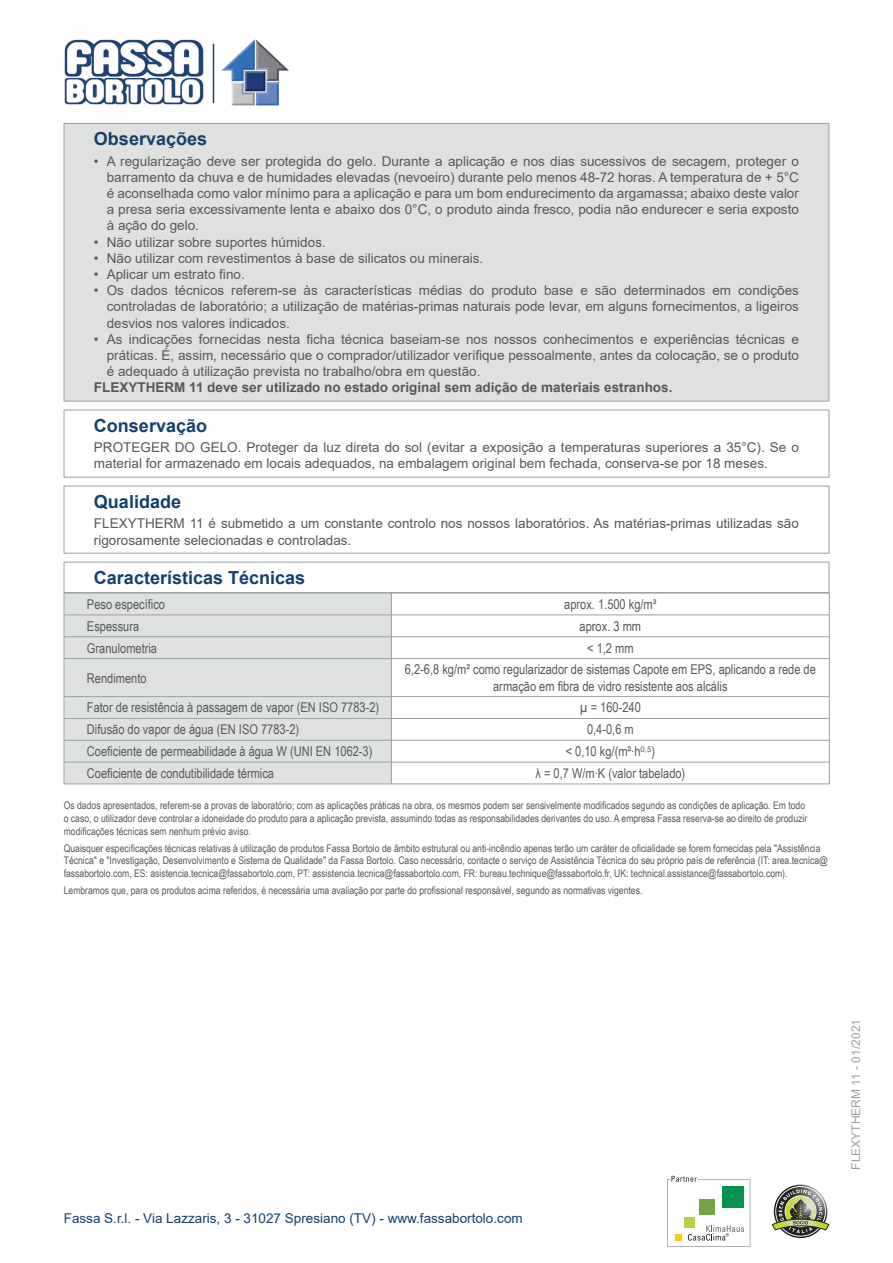
<style>
.page{position:relative;width:893px;height:1263px;background:#fff}
.page>*{position:absolute;margin:0;border:0;box-sizing:border-box;transform-origin:0 0}
.Titolo{font:700 18px "Arial";color:#15406e}
.Conservazione{font:13.5px/16.2px "Arial";color:#57585a;text-align:justify}
.normale_sx{font:13.5px "Arial Narrow";color:#57585a}
.normale_centrato{font:13.5px/16.2px "Arial Narrow";color:#57585a;text-align:center}
.Qualita{font:13.5px/16.2px "Arial";color:#57585a}
.Note{font:700 13.5px "Arial";color:#57585a}
.t1{font:13.5px "Arial";color:#15406e}
.t2{font:12px "Arial";color:#9ba1a4}
.Disclaimer{font:10.5px/12.6px "Arial Narrow";color:#57585a}
</style>
<div class="page">
<svg style="left:667px;top:1176px;width:83px;height:71px"></svg>
<svg style="left:772px;top:1186px;width:57px;height:50px"></svg>
<img style="left:64px;top:39px;width:140px;height:66px">
<hr style="left:213px;top:44px;width:1px;height:59px;background:#15406e">
<img style="left:221px;top:39px;width:68px;height:67px">
<div style="left:64px;top:123px;width:765px;height:278px;background:#dfe1e1"></div>
<div style="left:64px;top:410px;width:765px;height:67px;border:1px solid #9ba1a4"></div>
<div style="left:64px;top:486px;width:765px;height:67px;border:1px solid #9ba1a4"></div>
<div style="left:64px;top:562px;width:765px;height:31px;border:1px solid #9ba1a4"></div>
<div style="left:65px;top:594px;width:326px;height:190px;background:#dfe1e1"></div>
<hr style="left:64px;top:593px;width:327px;height:1px;background:#9ba1a4">
<hr style="left:391px;top:593px;width:439px;height:1px;background:#9ba1a4">
<hr style="left:64px;top:615px;width:327px;height:1px;background:#9ba1a4">
<hr style="left:391px;top:615px;width:439px;height:1px;background:#9ba1a4">
<hr style="left:64px;top:636px;width:327px;height:1px;background:#9ba1a4">
<svg style="left:64px;top:593px;width:1px;height:65px"></svg>
<hr style="left:391px;top:636px;width:439px;height:1px;background:#9ba1a4">
<svg style="left:391px;top:593px;width:1px;height:65px"></svg>
<svg style="left:829px;top:593px;width:1px;height:65px"></svg>
<hr style="left:64px;top:658px;width:327px;height:1px;background:#9ba1a4">
<hr style="left:64px;top:659px;width:1px;height:37px;background:#9ba1a4">
<hr style="left:391px;top:658px;width:439px;height:1px;background:#9ba1a4">
<hr style="left:391px;top:659px;width:1px;height:37px;background:#9ba1a4">
<hr style="left:829px;top:659px;width:1px;height:37px;background:#9ba1a4">
<hr style="left:64px;top:696px;width:327px;height:1px;background:#9ba1a4">
<hr style="left:391px;top:696px;width:439px;height:1px;background:#9ba1a4">
<hr style="left:64px;top:718px;width:327px;height:1px;background:#9ba1a4">
<hr style="left:391px;top:718px;width:439px;height:1px;background:#9ba1a4">
<hr style="left:64px;top:740px;width:327px;height:1px;background:#9ba1a4">
<hr style="left:391px;top:740px;width:439px;height:1px;background:#9ba1a4">
<hr style="left:64px;top:762px;width:327px;height:1px;background:#9ba1a4">
<svg style="left:64px;top:697px;width:1px;height:87px"></svg>
<hr style="left:64px;top:784px;width:327px;height:1px;background:#9ba1a4">
<hr style="left:391px;top:762px;width:439px;height:1px;background:#9ba1a4">
<svg style="left:391px;top:697px;width:1px;height:87px"></svg>
<svg style="left:829px;top:697px;width:1px;height:87px"></svg>
<hr style="left:391px;top:784px;width:439px;height:1px;background:#9ba1a4">
<p class="Titolo" style="left:94px;top:126px;width:115px">Observações</p>
<p class="Conservazione" style="left:107px;top:153px;width:694px;text-indent:-13px">• A regularização deve ser protegida do gelo. Durante a aplicação e nos dias sucessivos de secagem, proteger o barramento da chuva e de humidades elevadas (nevoeiro) durante pelo menos 48-72 horas. A temperatura de + 5°C é aconselhada como valor mínimo para a aplicação e para um bom endurecimento da argamassa; abaixo deste valor a presa seria excessivamente lenta e abaixo dos 0°C, o produto ainda fresco, podia não endurecer e seria exposto à ação do gelo.</p>
<p class="Conservazione" style="left:94px;top:234px;width:233px">• Não utilizar sobre suportes húmidos.</p>
<p class="Conservazione" style="left:94px;top:250px;width:391px">• Não utilizar com revestimentos à base de silicatos ou minerais.</p>
<p class="Conservazione" style="left:94px;top:266px;width:152px">• Aplicar um estrato fino.</p>
<p class="Conservazione" style="left:107px;top:282px;width:694px;text-indent:-13px">• Os dados técnicos referem-se às características médias do produto base e são determinados em condições controladas de laboratório; a utilização de matérias-primas naturais pode levar, em alguns fornecimentos, a ligeiros desvios nos valores indicados.</p>
<p class="Conservazione" style="left:107px;top:331px;width:694px;text-indent:-13px">• As indicações fornecidas nesta ficha técnica baseiam-se nos nossos conhecimentos e experiências técnicas e práticas. É, assim, necessário que o comprador/utilizador verifique pessoalmente, antes da colocação, se o produto é adequado à utilização prevista no trabalho/obra em questão.</p>
<p class="Note" style="left:94px;top:378px;width:580px">FLEXYTHERM 11 deve ser utilizado no estado original sem adição de materiais estranhos.</p>
<p class="Titolo" style="left:94px;top:413px;width:115px">Conservação</p>
<p class="Conservazione" style="left:94px;top:439px;width:706px">PROTEGER DO GELO. Proteger da luz direta do sol (evitar a exposição a temperaturas superiores a 35°C). Se o material for armazenado em locais adequados, na embalagem original bem fechada, conserva-se por 18 meses.</p>
<p class="Titolo" style="left:94px;top:489px;width:89px">Qualidade</p>
<p class="Qualita" style="left:94px;top:515px;width:706px">FLEXYTHERM 11 é submetido a um constante controlo nos nossos laboratórios. As matérias-primas utilizadas são rigorosamente selecionadas e controladas.</p>
<p class="Titolo" style="left:94px;top:565px;width:213px">Características Técnicas</p>
<p class="normale_sx" style="left:87px;top:594px;width:80px">Peso específico</p>
<p class="normale_centrato" style="left:564px;top:595px;width:94px">aprox. 1.500 kg/m³</p>
<p class="normale_sx" style="left:87px;top:616px;width:54px">Espessura</p>
<p class="normale_centrato" style="left:580px;top:617px;width:63px">aprox. 3 mm</p>
<p class="normale_sx" style="left:87px;top:638px;width:72px">Granulometria</p>
<p class="normale_centrato" style="left:587px;top:639px;width:48px">&lt; 1,2 mm</p>
<p class="normale_sx" style="left:87px;top:668px;width:61px">Rendimento</p>
<p class="normale_centrato" style="left:405px;top:661px;width:413px">6,2-6,8 kg/m² como regularizador de sistemas Capote em EPS, aplicando a rede de armação em fibra de vidro resistente aos alcális</p>
<p class="normale_sx" style="left:87px;top:698px;width:294px">Fator de resistência à passagem de vapor (EN ISO 7783-2)</p>
<p class="normale_centrato" style="left:580px;top:699px;width:63px">µ = 160-240</p>
<p class="normale_sx" style="left:87px;top:720px;width:214px">Difusão do vapor de água (EN ISO 7783-2)</p>
<p class="normale_centrato" style="left:587px;top:721px;width:48px">0,4-0,6 m</p>
<p class="normale_sx" style="left:87px;top:741px;width:287px">Coeficiente de permeabilidade à água W (UNI EN 1062-3)</p>
<p class="normale_centrato" style="left:566px;top:743px;width:91px">&lt; 0,10 kg/(m²∙h<sup>0,5</sup>)</p>
<p class="normale_sx" style="left:87px;top:763px;width:189px">Coeficiente de condutibilidade térmica</p>
<p class="normale_centrato" style="left:535px;top:764px;width:151px">λ = 0,7 W/m∙K (valor tabelado)</p>
<p class="Disclaimer" style="left:64px;top:799px;width:745px">Os dados apresentados, referem-se a provas de laboratório; com as aplicações práticas na obra, os mesmos podem ser sensivelmente modificados segundo as condições de aplicação. Em todo o caso, o utilizador deve controlar a idoneidade do produto para a aplicação prevista, assumindo todas as responsabilidades derivantes do uso. A empresa Fassa reserva-se ao direito de produzir modificações técnicas sem nenhum prévio aviso.</p>
<p class="Disclaimer" style="left:64px;top:841px;width:766px">Quaisquer especificações técnicas relativas à utilização de produtos Fassa Bortolo de âmbito estrutural ou anti-incêndio apenas terão um caráter de oficialidade se forem fornecidas pela "Assistência<br>Técnica" e "Investigação, Desenvolvimento e Sistema de Qualidade" da Fassa Bortolo. Caso necessário, contacte o serviço de Assistência Técnica do seu próprio país de referência (IT: area.tecnica@ fassabortolo.com, ES: asistencia.tecnica@fassabortolo.com, PT: assistencia.tecnica@fassabortolo.com, FR: bureau.technique@fassabortolo.fr, UK: technical.assistance@fassabortolo.com).</p>
<p class="Disclaimer" style="left:64px;top:883px;width:580px">Lembramos que, para os produtos acima referidos, é necessária uma avaliação por parte do profissional responsável, segundo as normativas vigentes.</p>
<p class="t1" style="left:64px;top:1208px;width:460px">Fassa S.r.l. - Via Lazzaris, 3 - 31027 Spresiano (TV) - www.fassabortolo.com</p>
<p class="t2" style="left:848px;top:1170px;width:152px;rotate:-90deg">FLEXYTHERM 11 - 01/2021</p>
</div>
